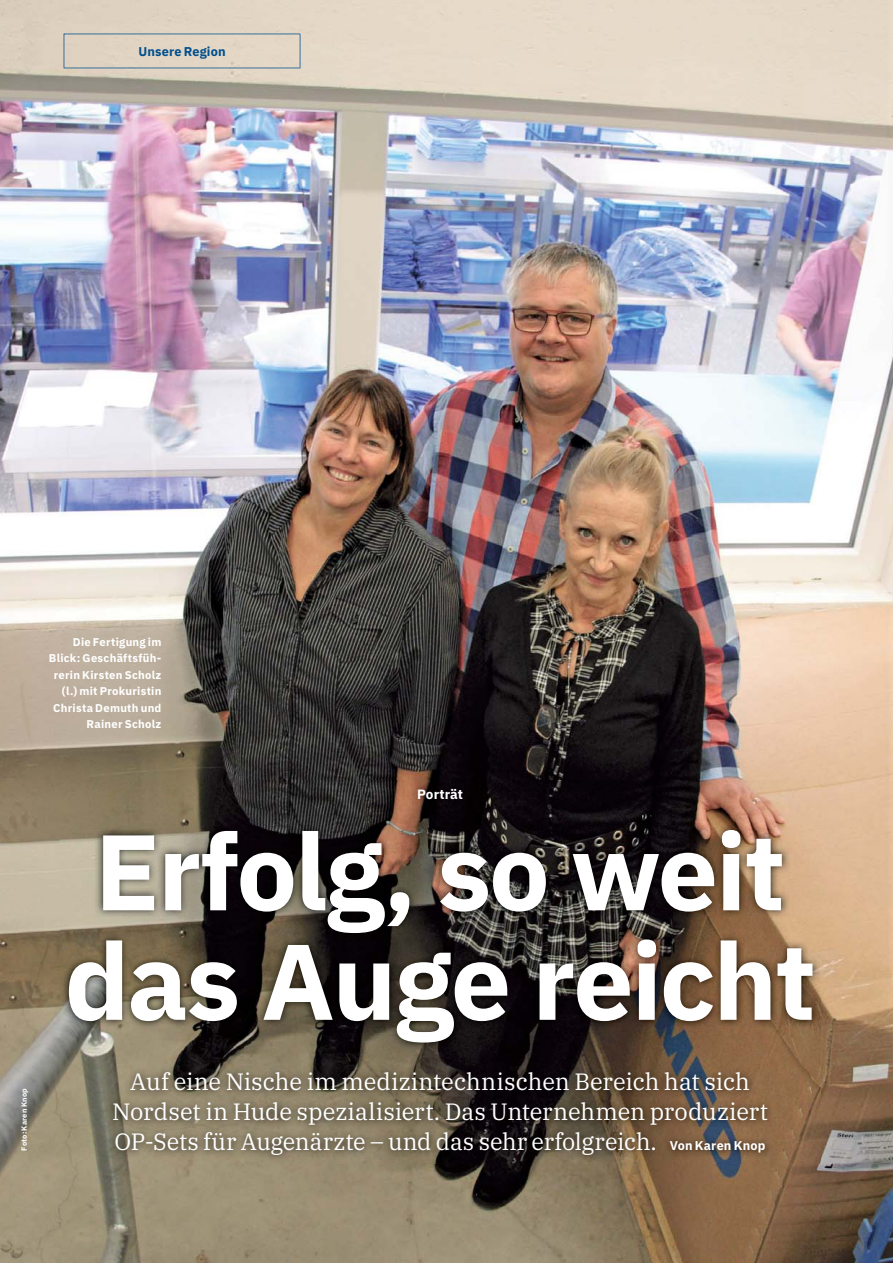
<style>
.page{position:relative;width:893px;height:1263px;background:#fff}
.page>*{position:absolute;margin:0;border:0;box-sizing:border-box;transform-origin:0 0}
.t1{font:700 107.25px/109.5px "IBM Plex Sans";letter-spacing:-.02em;color:#fff}
.t2{font:23.7px/30px "IBM Plex Serif";color:#fff;text-align:center}
.t3{font:700 13.5px "IBM Plex Sans";letter-spacing:.005em;color:#fff}
.t4{font:700 12.75px "IBM Plex Sans";letter-spacing:.015em;color:#004f8d}
.t5{font:700 11.25px/16.5px "IBM Plex Sans";letter-spacing:.025em;color:#fff;text-align:right}
.t6{font:700 7.5px "IBM Plex Sans";letter-spacing:.02em;color:#fff}
.s1{font-family:"IBM Plex Sans";font-weight:700;font-size:12.75px}
</style>
<div class="page">
<img style="left:0;top:0;width:892px;height:1263px">
<div style="left:64px;top:34px;width:236px;height:34px;background:#e2d5c4"></div>
<img style="left:61px;top:780px;width:759px;height:383px">
<p class="t4" style="left:138px;top:45px;width:89px">Unsere Region</p>
<p class="t5" style="left:49px;top:634px;width:114px">Die Fertigung im<br>Blick: Geschäftsfüh&shy;rerin Kirsten Scholz (l.) mit Prokuristin<br>Christa Demuth und<br>Rainer Scholz</p>
<p class="t6" style="left:21px;top:1151px;width:64px;rotate:-90deg">Foto: Karen Knop</p>
<p class="t3" style="left:417px;top:787px;width:47px">Porträt</p>
<h1 class="t1" style="left:64px;top:824px;width:753px">Erfolg, so weit das Auge reicht</h1>
<p class="t2" style="left:112px;top:1068px;width:657px">Auf eine Nische im medizintechnischen Bereich hat sich<br>Nordset in Hude spezialisiert. Das Unternehmen produziert<br>OP-Sets für Augenärzte – und das sehr erfolgreich. <span class="s1">Von Karen Knop</span></p>
</div>
